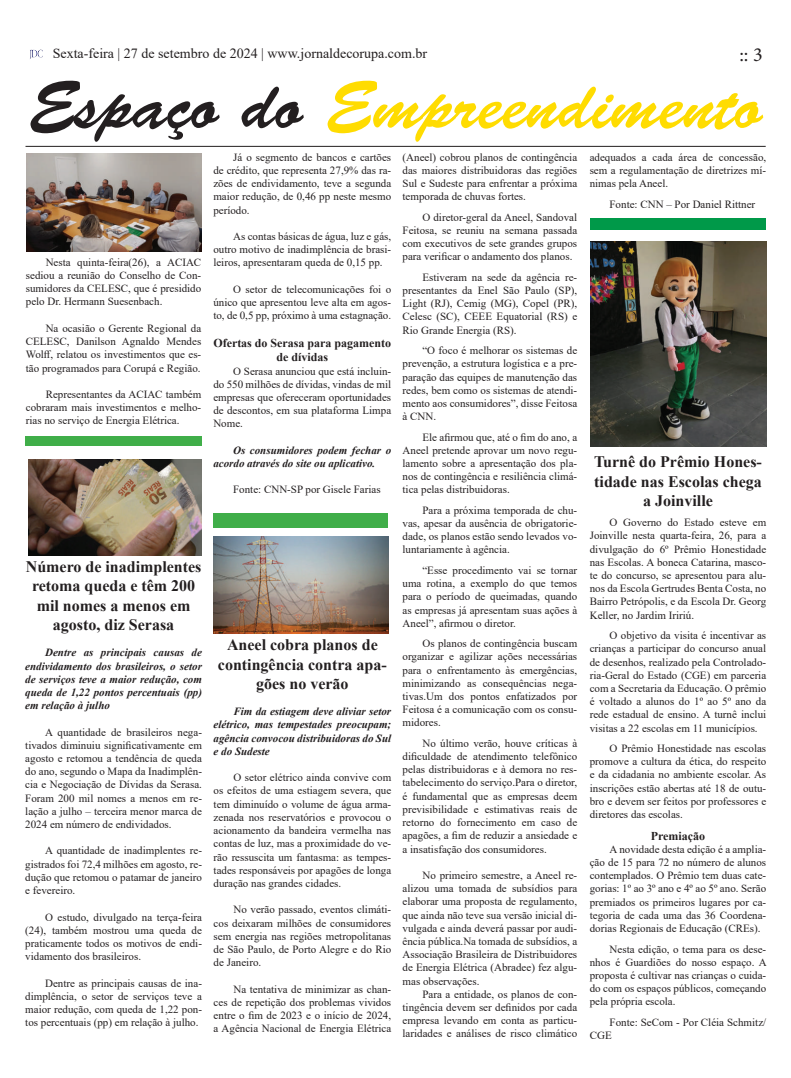
<style>
.page{position:relative;width:791px;height:1078px;background:#fff}
.page>*{position:absolute;margin:0;border:0;box-sizing:border-box;transform-origin:0 0}
.t1{font:68px "Brush Script Std";color:#ffdc01}
.t2{font:20px "Minion Pro";color:#231f20}
.t3{font:700 16px/19.2px "Times New Roman";color:#231f20;text-align:center}
.t4{font:14px "Times New Roman";color:#231f20}
.t5{font:700 12px/14.4px "Times New Roman";color:#231f20;text-align:center}
.t6{font:11px/13.2px "Times New Roman";color:#231f20;text-align:justify}
.t7{font:italic 700 11px/13.2px "Times New Roman";color:#231f20;text-align:justify}
.s1{color:#231f20}
</style>
<div class="page">
<svg style="left:30px;top:50px;width:13px;height:9px"></svg>
<div style="left:590px;top:218px;width:175px;height:12px;background:#009949"></div>
<div style="left:26px;top:437px;width:176px;height:9px;background:#40ae49"></div>
<hr style="left:26px;top:146px;width:740px;height:1px;background:#231f20">
<div style="left:214px;top:513px;width:174px;height:15px;background:#40ae49"></div>
<img style="left:26px;top:153px;width:175px;height:99px">
<img style="left:28px;top:459px;width:173px;height:96px">
<img style="left:213px;top:536px;width:175px;height:97px">
<img style="left:590px;top:241px;width:176px;height:205px">
<p class="t4" style="left:53px;top:43px;width:376px">Sexta-feira | 27 de setembro de 2024 | www.jornaldecorupa.com.br</p>
<h2 class="t2" style="left:739px;top:42px;width:25px">:: 3</h2>
<h1 class="t1" style="left:29px;top:67px;width:735px"><span class="s1">Espaço do</span> Empreendimento</h1>
<p class="t6" style="left:26px;top:255px;width:177px;text-indent:20px">Nesta quinta-feira(26), a ACIAC sediou a reunião do Conselho de Con&shy;sumidores da CELESC, que é presidido pelo Dr. Hermann Suesenbach.</p>
<p class="t6" style="left:26px;top:321px;width:177px;text-indent:20px">Na ocasião o Gerente Regional da CELESC, Danilson Agnaldo Mendes Wolff, relatou os investimentos que es&shy;tão programados para Corupá e Região.</p>
<p class="t6" style="left:26px;top:387px;width:177px;text-indent:20px">Representantes da ACIAC também cobraram mais investimentos e melho&shy;rias no serviço de Energia Elétrica.</p>
<h3 class="t3" style="left:26px;top:556px;width:177px">Número de inadimplentes retoma queda e têm 200 mil nomes a menos em agosto, diz Serasa</h3>
<p class="t7" style="left:25px;top:645px;width:178px;text-indent:20px">Dentre as principais causas de endividamento dos brasileiros, o setor de serviços teve a maior redução, com queda de 1,22 pontos percentuais (pp) em relação à julho</p>
<p class="t6" style="left:25px;top:724px;width:178px;text-indent:20px">A quantidade de brasileiros nega&shy;tivados diminuiu significativamente em agosto e retomou a tendência de queda do ano, segundo o Mapa da Inadimplên&shy;cia e Negociação de Dívidas da Serasa.<br>Foram 200 mil nomes a menos em re&shy;lação a julho – terceira menor marca de 2024 em número de endividados.</p>
<p class="t6" style="left:25px;top:843px;width:178px;text-indent:20px">A quantidade de inadimplentes re&shy;gistrados foi 72,4 milhões em agosto, re&shy;dução que retomou o patamar de janeiro e fevereiro.</p>
<p class="t6" style="left:25px;top:909px;width:178px;text-indent:20px">O estudo, divulgado na terça-feira (24), também mostrou uma queda de praticamente todos os motivos de endi&shy;vidamento dos brasileiros.</p>
<p class="t6" style="left:25px;top:975px;width:178px;text-indent:20px">Dentre as principais causas de ina&shy;dimplência, o setor de serviços teve a maior redução, com queda de 1,22 pon&shy;tos percentuais (pp) em relação à julho.</p>
<p class="t6" style="left:213px;top:150px;width:179px;text-indent:20px">Já o segmento de bancos e cartões de crédito, que representa 27,9% das ra&shy;zões de endividamento, teve a segunda maior redução, de 0,46 pp neste mesmo período.</p>
<p class="t6" style="left:213px;top:229px;width:179px;text-indent:20px">As contas básicas de água, luz e gás, outro motivo de inadimplência de brasi&shy;leiros, apresentaram queda de 0,15 pp.</p>
<p class="t6" style="left:213px;top:282px;width:179px;text-indent:20px">O setor de telecomunicações foi o único que apresentou leve alta em agos&shy;to, de 0,5 pp, próximo à uma estagnação.</p>
<p class="t5" style="left:213px;top:335px;width:179px">Ofertas do Serasa para pagamento de dívidas</p>
<p class="t6" style="left:213px;top:364px;width:179px;text-indent:20px">O Serasa anunciou que está incluin&shy;do 550 milhões de dívidas, vindas de mil empresas que ofereceram oportunidades de descontos, em sua plataforma Limpa Nome.</p>
<p class="t7" style="left:213px;top:443px;width:179px;text-indent:20px">Os consumidores podem fechar o acordo através do site ou aplicativo.</p>
<p class="t6" style="left:233px;top:482px;width:149px">Fonte: CNN-SP por Gisele Farias</p>
<h3 class="t3" style="left:218px;top:634px;width:170px">Aneel cobra planos de contingência contra apa&shy;gões no verão</h3>
<p class="t7" style="left:214px;top:704px;width:179px;text-indent:20px">Fim da estiagem deve aliviar setor elétrico, mas tempestades preocupam; agência convocou distribuidoras do Sul e do Sudeste</p>
<p class="t6" style="left:214px;top:770px;width:179px;text-indent:20px">O setor elétrico ainda convive com os efeitos de uma estiagem severa, que tem diminuído o volume de água arma&shy;zenada nos reservatórios e provocou o acionamento da bandeira vermelha nas contas de luz, mas a proximidade do ve&shy;rão ressuscita um fantasma: as tempes&shy;tades responsáveis por apagões de longa duração nas grandes cidades.</p>
<p class="t6" style="left:214px;top:902px;width:179px;text-indent:20px">No verão passado, eventos climáti&shy;cos deixaram milhões de consumidores sem energia nas regiões metropolitanas de São Paulo, de Porto Alegre e do Rio de Janeiro.</p>
<p class="t6" style="left:214px;top:981px;width:179px;text-indent:20px">Na tentativa de minimizar as chan&shy;ces de repetição dos problemas vividos entre o fim de 2023 e o início de 2024, a Agência Nacional de Energia Elétrica</p>
<p class="t6" style="left:403px;top:150px;width:176px">(Aneel) cobrou planos de contingência das maiores distribuidoras das regiões Sul e Sudeste para enfrentar a próxima temporada de chuvas fortes.</p>
<p class="t6" style="left:403px;top:210px;width:176px;text-indent:20px">O diretor-geral da Aneel, Sandoval Feitosa, se reuniu na semana passada com executivos de sete grandes grupos para verificar o andamento dos planos.</p>
<p class="t6" style="left:403px;top:270px;width:176px;text-indent:20px">Estiveram na sede da agência re&shy;presentantes da Enel São Paulo (SP), Light (RJ), Cemig (MG), Copel (PR), Celesc (SC), CEEE Equatorial (RS) e Rio Grande Energia (RS).</p>
<p class="t6" style="left:403px;top:343px;width:176px;text-indent:20px">“O foco é melhorar os sistemas de prevenção, a estrutura logística e a pre&shy;paração das equipes de manutenção das redes, bem como os sistemas de atendi&shy;mento aos consumidores”, disse Feitosa à CNN.</p>
<p class="t6" style="left:403px;top:430px;width:176px;text-indent:20px">Ele afirmou que, até o fim do ano, a Aneel pretende aprovar um novo regu&shy;lamento sobre a apresentação dos pla&shy;nos de contingência e resiliência climá&shy;tica pelas distribuidoras.</p>
<p class="t6" style="left:403px;top:503px;width:176px;text-indent:20px">Para a próxima temporada de chu&shy;vas, apesar da ausência de obrigatorie&shy;dade, os planos estão sendo levados vo&shy;luntariamente à agência.</p>
<p class="t6" style="left:403px;top:563px;width:176px;text-indent:20px">“Esse procedimento vai se tornar uma rotina, a exemplo do que temos para o período de queimadas, quando as empresas já apresentam suas ações à Aneel”, afirmou o diretor.</p>
<p class="t6" style="left:403px;top:636px;width:176px;text-indent:20px">Os planos de contingência buscam organizar e agilizar ações necessárias para o enfrentamento às emergências, minimizando as consequências nega&shy;tivas.Um dos pontos enfatizados por Feitosa é a comunicação com os consu&shy;midores.</p>
<p class="t6" style="left:403px;top:736px;width:176px;text-indent:20px">No último verão, houve críticas à dificuldade de atendimento telefônico pelas distribuidoras e à demora no res&shy;tabelecimento do serviço.Para o diretor, é fundamental que as empresas deem previsibilidade e estimativas reais de retorno do fornecimento em caso de apagões, a fim de reduzir a ansiedade e a insatisfação dos consumidores.</p>
<p class="t6" style="left:403px;top:868px;width:176px;text-indent:20px">No primeiro semestre, a Aneel re&shy;alizou uma tomada de subsídios para elaborar uma proposta de regulamento, que ainda não teve sua versão inicial di&shy;vulgada e ainda deverá passar por audi&shy;ência pública.Na tomada de subsídios, a Associação Brasileira de Distribuidores de Energia Elétrica (Abradee) fez algu&shy;mas observações.</p>
<p class="t6" style="left:403px;top:986px;width:176px;text-indent:20px">Para a entidade, os planos de con&shy;tingência devem ser definidos por cada empresa levando em conta as particu&shy;laridades e análises de risco climático</p>
<p class="t6" style="left:590px;top:150px;width:178px">adequados a cada área de concessão, sem a regulamentação de diretrizes mí&shy;nimas pela Aneel.</p>
<p class="t6" style="left:609px;top:197px;width:147px">Fonte: CNN – Por Daniel Rittner</p>
<h3 class="t3" style="left:594px;top:452px;width:169px">Turnê do Prêmio Hones&shy;tidade nas Escolas chega a Joinville</h3>
<p class="t6" style="left:590px;top:515px;width:178px;text-indent:20px">O Governo do Estado esteve em Joinville nesta quarta-feira, 26, para a divulgação do 6º Prêmio Honestidade nas Escolas. A boneca Catarina, masco&shy;te do concurso, se apresentou para alu&shy;nos da Escola Gertrudes Benta Costa, no Bairro Petrópolis, e da Escola Dr. Georg Keller, no Jardim Iririú.</p>
<p class="t6" style="left:590px;top:628px;width:178px;text-indent:20px">O objetivo da visita é incentivar as crianças a participar do concurso anual de desenhos, realizado pela Controlado&shy;ria-Geral do Estado (CGE) em parceria com a Secretaria da Educação. O prêmio é voltado a alunos do 1º ao 5º ano da rede estadual de ensino. A turnê inclui visitas a 22 escolas em 11 municípios.</p>
<p class="t6" style="left:590px;top:741px;width:178px;text-indent:20px">O Prêmio Honestidade nas escolas promove a cultura da ética, do respeito e da cidadania no ambiente escolar. As inscrições estão abertas até 18 de outu&shy;bro e devem ser feitos por professores e diretores das escolas.</p>
<p class="t5" style="left:651px;top:827px;width:56px">Premiação</p>
<p class="t6" style="left:590px;top:842px;width:178px;text-indent:20px">A novidade desta edição é a amplia&shy;ção de 15 para 72 no número de alunos contemplados. O Prêmio tem duas cate&shy;gorias: 1º ao 3º ano e 4º ao 5º ano. Serão premiados os primeiros lugares por ca&shy;tegoria de cada uma das 36 Coordena&shy;dorias Regionais de Educação (CREs).</p>
<p class="t6" style="left:590px;top:941px;width:179px;text-indent:20px">Nesta edição, o tema para os dese&shy;nhos é Guardiões do nosso espaço. A proposta é cultivar nas crianças o cuida&shy;do com os espaços públicos, começando pela própria escola.</p>
<p class="t6" style="left:590px;top:1014px;width:178px;text-indent:20px">Fonte: SeCom - Por Cléia Schmitz/<br>CGE</p>
</div>
